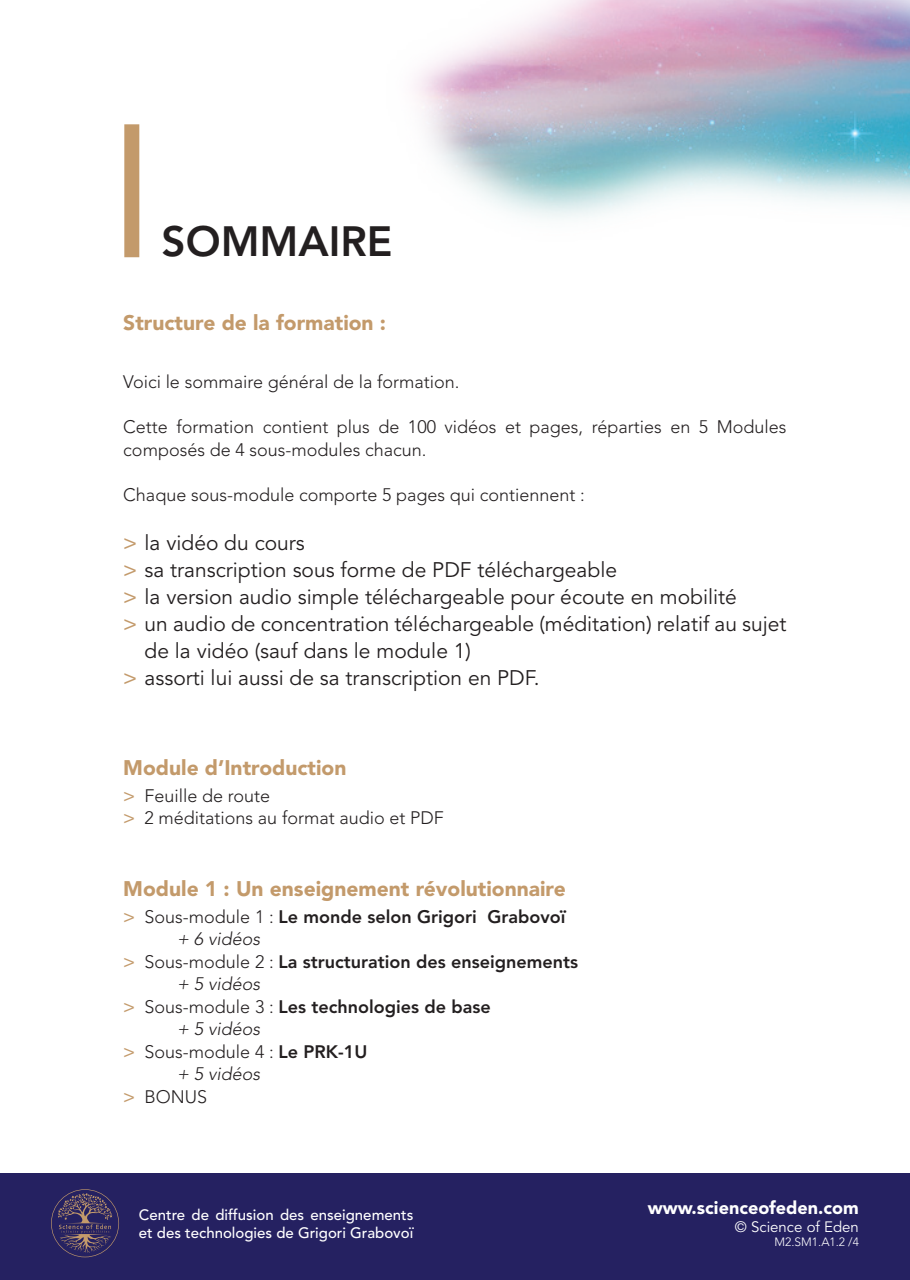
<style>
.page{position:relative;width:910px;height:1280px;background:#fff}
.page>*{position:absolute;margin:0;border:0;box-sizing:border-box;transform-origin:0 0}
.H1_TITRE_hors_sommai{font:800 42px "Avenir LT Std";color:#231f20}
.t1{font:21px/27px "Avenir LT Std";color:#231f20}
.H3_SOUS-TITRE_LEFT_d{font:900 21px "Avenir LT Std";color:#c39a6b}
.t2{font:300 18px/22.5px "Avenir LT Std";color:#231f20}
.t3{font:800 18px "Avenir LT Std";color:#231f20}
.t4{font:italic 300 18px "Avenir LT Std";color:#231f20}
.t5{font:900 18px "Avenir LT Std";color:#fff}
.t6{font:500 15px/18px "Avenir LT Std";color:#fff}
.t7{font:15px "Avenir LT Std";color:#fff}
.t8{font:300 12px "Avenir LT Std";color:#fff}
.s1{font-weight:500;color:#c39a6b}
.s2{font-weight:300}
.s3{font-weight:800}
</style>
<div class="page">
<img style="left:414px;top:0;width:496px;height:219px">
<div style="left:0;top:1174px;width:910px;height:106px;background:#252161"></div>
<svg style="left:51px;top:1189px;width:68px;height:68px"></svg>
<div style="left:124px;top:132px;width:15px;height:118px;background:#c39a6b"></div>
<p class="H1_TITRE_hors_sommai" style="left:162px;top:217px;width:233px">SOMMAIRE</p>
<p class="H3_SOUS-TITRE_LEFT_d" style="left:123px;top:310px;width:264px">Structure de la formation :</p>
<p class="t2" style="left:123px;top:371px;width:338px">Voici le sommaire général de la formation.</p>
<p class="t2" style="left:123px;top:416px;width:665px">Cette formation contient plus de 100 vidéos et pages, réparties en 5 Modules composés de 4 sous-modules chacun.</p>
<p class="t2" style="left:123px;top:483px;width:463px">Chaque sous-module comporte 5 pages qui contiennent :</p>
<p class="t1" style="left:123px;top:530px;width:183px"><span class="s1">&gt;</span> la vidéo du cours</p>
<p class="t1" style="left:123px;top:557px;width:495px"><span class="s1">&gt;</span> sa transcription sous forme de PDF téléchargeable</p>
<p class="t1" style="left:123px;top:584px;width:615px"><span class="s1">&gt;</span> la version audio simple téléchargeable pour écoute en mobilité</p>
<p class="t1" style="left:145px;top:611px;width:643px;text-indent:-21px"><span class="s1">&gt;</span> un audio de concentration téléchargeable (méditation) relatif au sujet de la vidéo (sauf dans le module 1)</p>
<p class="t1" style="left:123px;top:665px;width:418px"><span class="s1">&gt;</span> assorti lui aussi de sa transcription en PDF.</p>
<p class="H3_SOUS-TITRE_LEFT_d" style="left:123px;top:755px;width:225px">Module d’Introduction</p>
<p class="t2" style="left:123px;top:784px;width:148px"><span class="s1">&gt;</span> Feuille de route</p>
<p class="t2" style="left:123px;top:807px;width:322px"><span class="s1">&gt;</span> 2 méditations au format audio et PDF</p>
<p class="H3_SOUS-TITRE_LEFT_d" style="left:123px;top:876px;width:444px">Module 1 : Un enseignement révolutionnaire</p>
<p class="t3" style="left:123px;top:906px;width:444px"><span class="s1">&gt;</span> <span class="s2">Sous-module 1 :</span> Le monde selon Grigori Grabovoï</p>
<p class="t4" style="left:177px;top:928px;width:84px">+ 6 vidéos</p>
<p class="t3" style="left:123px;top:951px;width:456px"><span class="s1">&gt;</span> <span class="s2">Sous-module 2 :</span> La structuration des enseignements</p>
<p class="t4" style="left:177px;top:973px;width:84px">+ 5 vidéos</p>
<p class="t3" style="left:123px;top:996px;width:369px"><span class="s1">&gt;</span> <span class="s2">Sous-module 3 :</span> Les technologies de base</p>
<p class="t4" style="left:177px;top:1018px;width:84px">+ 5 vidéos</p>
<p class="t2" style="left:123px;top:1040px;width:246px"><span class="s1">&gt;</span> Sous-module 4 : <span class="s3">Le PRK-1U</span></p>
<p class="t4" style="left:177px;top:1063px;width:84px">+ 5 vidéos</p>
<p class="t2" style="left:123px;top:1085px;width:85px"><span class="s1">&gt;</span> BONUS</p>
<p class="t6" style="left:139px;top:1206px;width:276px">Centre de diffusion des enseignements et des technologies de Grigori Grabovoï</p>
<p class="t5" style="left:648px;top:1197px;width:212px">www.scienceofeden.com</p>
<p class="t7" style="left:735px;top:1218px;width:126px">© Science of Eden</p>
<p class="t8" style="left:775px;top:1235px;width:86px">M2.SM1.A1.2 /4</p>
</div>
